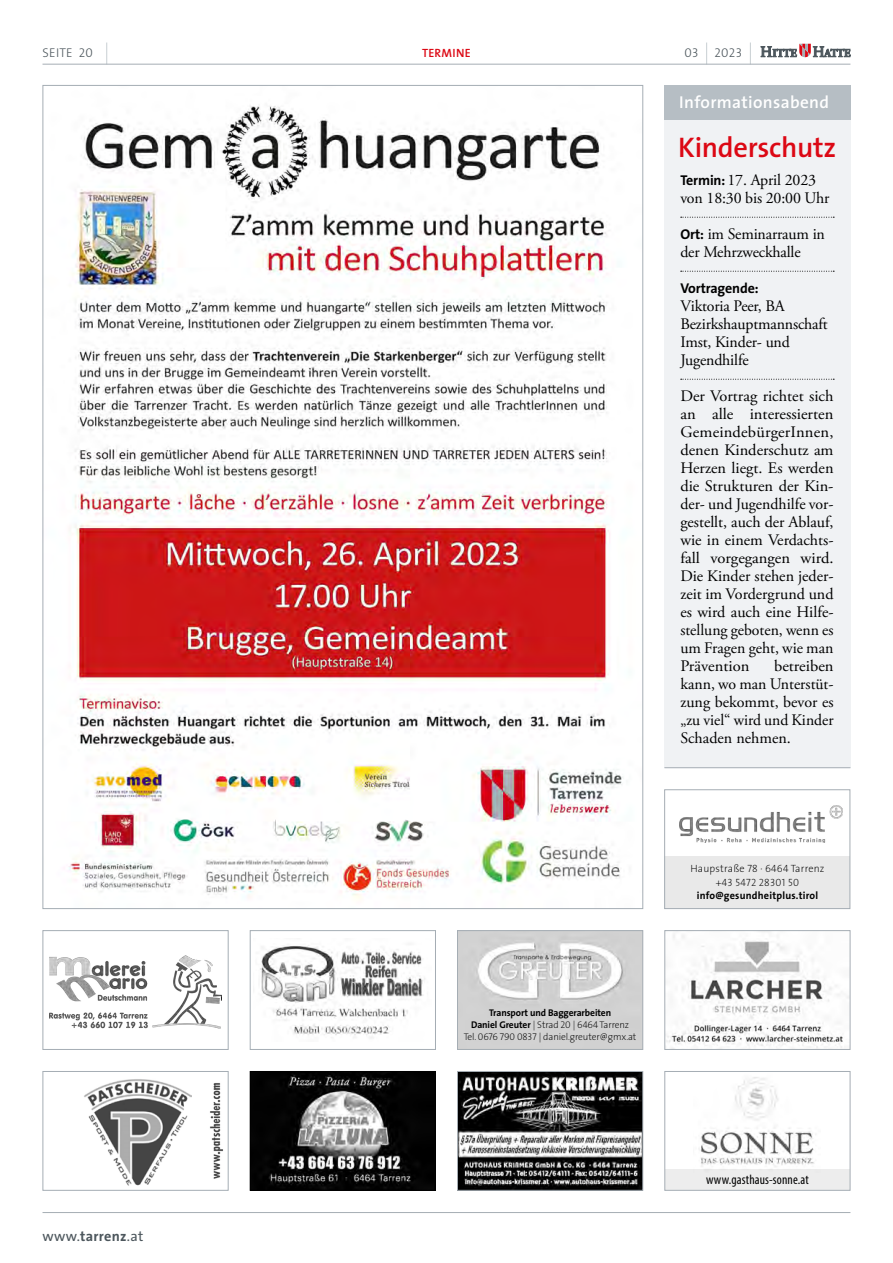
<style>
.page{position:relative;width:893px;height:1263px;background:#fff}
.page>*{position:absolute;margin:0;border:0;box-sizing:border-box;transform-origin:0 0}
.t1{font:600 28.5px "The Sans";letter-spacing:-.01em;color:#dc0814}
.t2{font:600 17.25px "The Sans";letter-spacing:.02em;color:#fff}
.t3{font:16.05px/18px "Adobe Garamond Pro";letter-spacing:-.01em;color:#000}
.t4{font:14.25px "The Sans";color:#4c565c}
.t5{font:700 14.25px "The Sans";letter-spacing:-.01em;color:#000}
.t6{font:condensed 13.5px "Myriad Pro";letter-spacing:.01em;color:#000}
.t7{font:12.75px "The Sans Light Caps";letter-spacing:.02em;color:#4c565c}
.t8{font:600 12px "The Sans";letter-spacing:.02em;color:#dc0814}
.t9{font:700 10.5px "The Sans";letter-spacing:.02em;color:#000}
.t10{font:200 10.5px "The Sans";letter-spacing:.02em;color:#000}
.t11{font:10.5px "The Sans Extra Light Caps";letter-spacing:.02em;color:#000}
.t12{font:200 9.75px/12px "The Sans";letter-spacing:-.01em;color:#000;text-align:center}
.s1{font-family:"The Sans";font-weight:700;font-size:14.25px}
.s2{font-weight:700}
.s3{font-family:"The Sans Extra Light Caps";font-weight:400}
.s4{font-family:"The Sans";font-weight:200}
</style>
<div class="page">
<svg style="left:106px;top:43px;width:1px;height:21px"></svg>
<svg style="left:750px;top:43px;width:1px;height:21px"></svg>
<svg style="left:706px;top:43px;width:1px;height:21px"></svg>
<hr style="left:43px;top:64px;width:807px;height:1px;background:#a5adb4">
<hr style="left:43px;top:1212px;width:807px;height:1px;background:#a5adb4">
<svg style="left:761px;top:44px;width:89px;height:13px"></svg>
<div style="left:664px;top:121px;width:186px;height:647px;background:#f0f2f4"></div>
<div style="left:664px;top:85px;width:186px;height:34px;background:#b6bec4"></div>
<svg style="left:681px;top:217px;width:153px;height:1px"></svg>
<svg style="left:681px;top:271px;width:153px;height:1px"></svg>
<svg style="left:681px;top:379px;width:153px;height:1px"></svg>
<hr style="left:664px;top:767px;width:186px;height:1px;background:#a5adb4">
<img style="left:69px;top:105px;width:554px;height:794px">
<div style="left:665px;top:1169px;width:185px;height:21px;background:#ededed"></div>
<img style="left:699px;top:1077px;width:115px;height:90px">
<div style="left:664px;top:1071px;width:186px;height:120px;border:1px solid #a5adb4"></div>
<img style="left:666px;top:934px;width:182px;height:114px">
<div style="left:664px;top:930px;width:186px;height:120px;border:1px solid #a5adb4"></div>
<div style="left:665px;top:856px;width:185px;height:52px;background:#e9e9e9"></div>
<div style="left:664px;top:789px;width:186px;height:120px;border:1px solid #a5adb4"></div>
<img style="left:679px;top:805px;width:163px;height:37px">
<img style="left:459px;top:1073px;width:182px;height:116px">
<div style="left:457px;top:1071px;width:186px;height:120px;border:1px solid #a5adb4"></div>
<img style="left:252px;top:1073px;width:182px;height:116px">
<div style="left:250px;top:1071px;width:186px;height:120px;border:1px solid #000"></div>
<img style="left:84px;top:1079px;width:107px;height:107px">
<div style="left:43px;top:1071px;width:186px;height:120px;border:1px solid #a5adb4"></div>
<img style="left:210px;top:1083px;width:13px;height:96px">
<img style="left:49px;top:955px;width:173px;height:73px">
<div style="left:43px;top:930px;width:186px;height:120px;border:1px solid #a5adb4"></div>
<img style="left:459px;top:932px;width:182px;height:116px">
<div style="left:457px;top:930px;width:186px;height:120px;border:1px solid #a5adb4"></div>
<img style="left:260px;top:945px;width:165px;height:93px">
<div style="left:250px;top:930px;width:186px;height:120px;border:1px solid #a5adb4"></div>
<p class="t7" style="left:43px;top:42px;width:52px">SEITE 20</p>
<p class="t8" style="left:422px;top:43px;width:50px">TERMINE</p>
<p class="t7" style="left:684px;top:42px;width:59px">03 2023</p>
<p class="t2" style="left:679px;top:88px;width:151px">Informationsabend</p>
<h1 class="t1" style="left:678px;top:123px;width:160px">Kinderschutz</h1>
<p class="t3" style="left:680px;top:171px;width:151px"><span class="s1">Termin:</span> 17. April 2023 von 18:30 bis 20:00 Uhr</p>
<p class="t3" style="left:680px;top:225px;width:146px"><span class="s1">Ort:</span> im Seminarraum in der Mehrzweckhalle</p>
<p class="t5" style="left:680px;top:276px;width:80px">Vortragende:</p>
<p class="t3" style="left:680px;top:297px;width:149px">Viktoria Peer, BA<br>Bezirkshauptmannschaft<br>Imst, Kinder- und<br>Jugendhilfe</p>
<p class="t3" style="left:680px;top:387px;width:155px;text-align:justify">Der Vortrag richtet sich an alle interessierten GemeindebürgerInnen, denen Kinderschutz am Herzen liegt. Es werden die Strukturen der Kin&shy;der- und Jugendhilfe vor&shy;gestellt, auch der Ablauf, wie in einem Verdachts&shy;fall vorgegangen wird.<br>Die Kinder stehen jeder&shy;zeit im Vordergrund und es wird auch eine Hilfe&shy;stellung geboten, wenn es um Fragen geht, wie man Prävention</p>
<p class="t3" style="left:680px;top:657px;width:155px;text-align:justify;text-indent:94px">betreiben kann, wo man Unterstüt&shy;zung bekommt, bevor es „zu viel“ wird und Kinder Schaden nehmen.</p>
<p class="t4" style="left:43px;top:1224px;width:102px">www.<span class="s2">tarrenz</span>.at</p>
<p class="t12" style="left:464px;top:1007px;width:174px"><span class="s2">Transport und Baggerarbeiten<br>Daniel Greuter</span> | Strad <span class="s3">20</span> | <span class="s3">6464</span> Tarrenz<br>Tel. <span class="s3">0676 790 0837</span> | daniel.greuter@gmx.at</p>
<p class="t10" style="left:690px;top:860px;width:136px">Haupstraße <span class="s3">78</span> · <span class="s3">6464</span> Tarrenz</p>
<p class="t11" style="left:716px;top:873px;width:85px"><span class="s4">+</span>43 5472 28301 50</p>
<p class="t9" style="left:697px;top:887px;width:123px">info@gesundheitplus.tirol</p>
<p class="t6" style="left:706px;top:1171px;width:104px">www.gasthaus-sonne.at</p>
</div>
